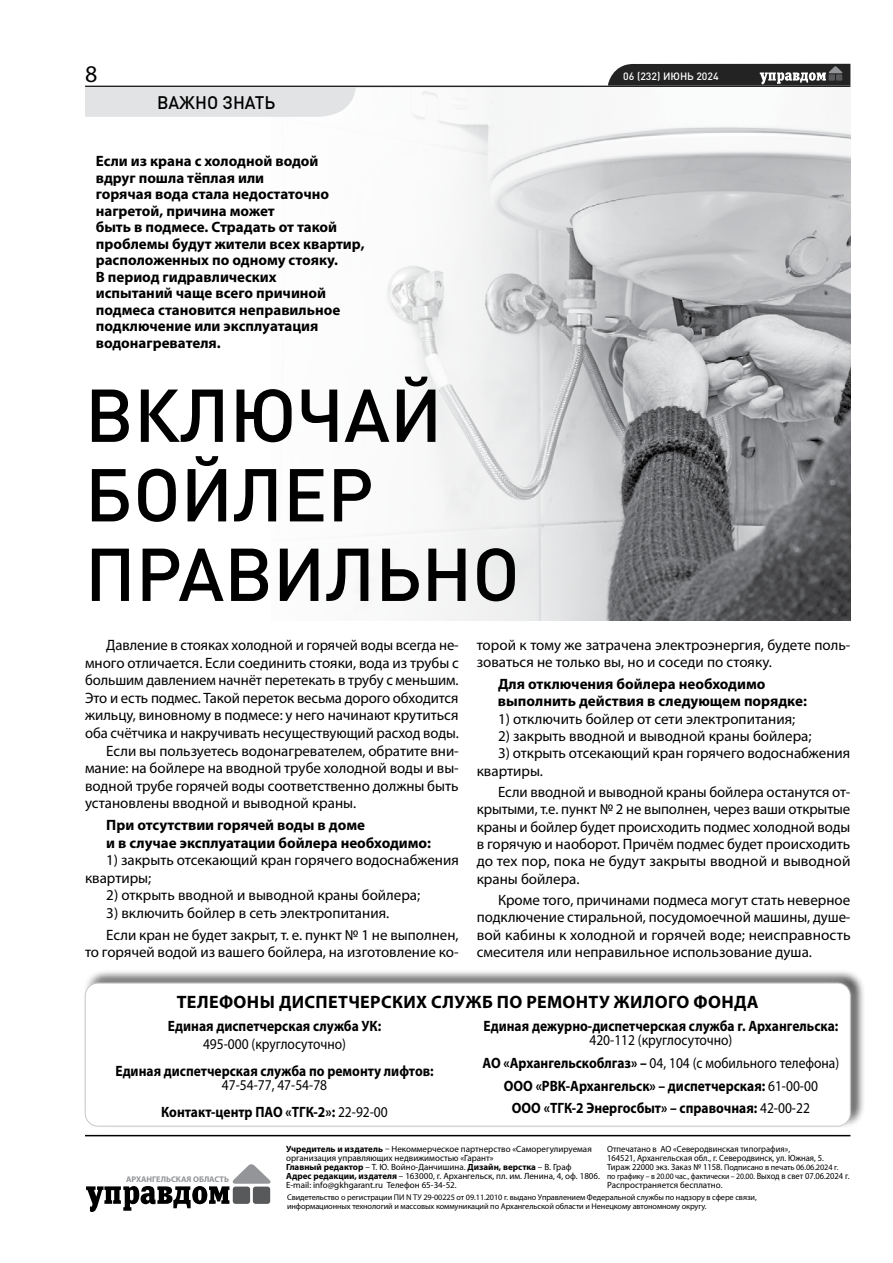
<style>
.page{position:relative;width:893px;height:1263px;background:#fff}
.page>*{position:absolute;margin:0;border:0;box-sizing:border-box;transform-origin:0 0}
.t1{font:500 73.5px/79.5px "DIN Pro";color:#000}
.t2{font:24px "Myriad Pro";color:#000}
.t3{font:700 18px "Myriad Pro";letter-spacing:.02em;color:#000}
.t4{font:500 18px "DIN Pro";color:#000;scale:.96 1}
.t5{font:15px/17.2px "Myriad Pro";color:#000}
.t6{font:700 15px/16.5px "Myriad Pro";color:#000}
.t7{font:700 15px/22.8px "Myriad Pro";color:#000;text-align:center;scale:.9 1}
.t8{font:15px/27.2px "Myriad Pro";color:#000;text-align:center;scale:.9 1}
.t9{font:500 10.5px "DIN Pro";color:#fff}
.t10{font:9px/9px "Myriad Pro";color:#000}
.t11{font:9px/9px "Myriad Pro";color:#000;scale:.95 1}
.t12{font:8.25px/9px "Myriad Pro";letter-spacing:-.01em;color:#000}
.t13{font:700 8.25px "Myriad Pro";color:#939598}
.s1{font-weight:700}
.s2{font-weight:400}
.s3{font-size:9px}
</style>
<div class="page">
<svg style="left:86px;top:1164px;width:185px;height:48px"></svg>
<hr style="left:85px;top:86px;width:765px;height:1px;background:#242324">
<svg style="left:608px;top:64px;width:242px;height:22px;background:#3d3c3d"></svg>
<img style="left:356px;top:87px;width:494px;height:534px">
<div style="left:83px;top:969px;width:782px;height:160px;background:#000;opacity:.75"></div>
<div style="left:75px;top:973px;width:785px;height:163px;background:#fff;opacity:.75"></div>
<svg style="left:85px;top:983px;width:765px;height:143px"></svg>
<div style="left:85px;top:983px;width:765px;height:143px;border:1px solid #c6c8ca;border-radius:13px"></div>
<div style="left:85px;top:87px;width:271px;height:30px;background:#e2e3e4"></div>
<h2 class="t2" style="left:85px;top:61px;width:14px">8</h2>
<p class="t9" style="left:623px;top:69px;width:97px">06 (232) ИЮНЬ 2024</p>
<p class="t4" style="left:157px;top:90px;width:125px">ВАЖНО ЗНАТЬ</p>
<p class="t6" style="left:96px;top:153px;width:271px">Если из крана с холодной водой<br>вдруг пошла тёплая или<br>горячая вода стала недостаточно нагретой, причина может<br>быть в подмесе. Страдать от такой проблемы будут жители всех квартир, расположенных по одному стояку.<br>В период гидравлических<br>испытаний чаще всего причиной подмеса становится неправильное подключение или эксплуатация водонагревателя.</p>
<h1 class="t1" style="left:85px;top:373px;width:436px">ВКЛЮЧАЙ<br>БОЙЛЕР<br>ПРАВИЛЬНО</h1>
<p class="t5" style="left:106px;top:637px;width:354px">Давление в стояках холодной и горячей воды всегда не-</p>
<p class="t5" style="left:85px;top:654px;width:375px">много отличается. Если соединить стояки, вода из трубы с</p>
<p class="t5" style="left:85px;top:672px;width:375px">большим давлением начнёт перетекать в трубу с меньшим.</p>
<p class="t5" style="left:85px;top:689px;width:375px">Это и есть подмес. Такой переток весьма дорого обходится</p>
<p class="t5" style="left:85px;top:707px;width:375px">жильцу, виновному в подмесе: у него начинают крутиться</p>
<p class="t5" style="left:85px;top:725px;width:375px">оба счётчика и накручивать несуществующий расход воды.</p>
<p class="t5" style="left:106px;top:742px;width:354px">Если вы пользуетесь водонагревателем, обратите вни-</p>
<p class="t5" style="left:85px;top:760px;width:375px">мание: на бойлере на вводной трубе холодной воды и вы-</p>
<p class="t5" style="left:85px;top:777px;width:375px">водной трубе горячей воды соответственно должны быть</p>
<p class="t5" style="left:85px;top:795px;width:273px">установлены вводной и выводной краны.</p>
<p class="t6" style="left:106px;top:816px;width:326px;line-height:17.5px">При отсутствии горячей воды в доме<br>и в случае эксплуатации бойлера необходимо:</p>
<p class="t5" style="left:85px;top:851px;width:375px;text-indent:21px">1) закрыть отсекающий кран горячего водоснабжения квартиры;</p>
<p class="t5" style="left:106px;top:887px;width:315px">2) открыть вводной и выводной краны бойлера;</p>
<p class="t5" style="left:106px;top:902px;width:354px;line-height:21.8px">3) включить бойлер в сеть электропитания.<br>Если кран не будет закрыт, т. е. пункт № 1 не выполнен,</p>
<p class="t5" style="left:85px;top:944px;width:375px">то горячей водой из вашего бойлера, на изготовление ко-</p>
<p class="t5" style="left:477px;top:637px;width:375px">торой к тому же затрачена электроэнергия, будете поль&shy;зоваться не только вы, но и соседи по стояку.</p>
<p class="t6" style="left:498px;top:675px;width:310px;line-height:17.2px">Для отключения бойлера необходимо выполнить действия в следующем порядке:</p>
<p class="t5" style="left:498px;top:710px;width:299px">1) отключить бойлер от сети электропитания;</p>
<p class="t5" style="left:498px;top:727px;width:315px">2) закрыть вводной и выводной краны бойлера;</p>
<p class="t5" style="left:477px;top:745px;width:375px;text-indent:21px">3) открыть отсекающий кран горячего водоснабжения квартиры.</p>
<p class="t5" style="left:477px;top:784px;width:375px;text-align:justify;text-indent:21px">Если вводной и выводной краны бойлера останутся от&shy;крытыми, т.е. пункт № 2 не выполнен, через ваши открытые краны и бойлер будет происходить подмес холодной воды в горячую и наоборот. Причём подмес будет происходить до тех пор, пока не будут закрыты вводной и выводной краны бойлера.</p>
<p class="t5" style="left:477px;top:892px;width:375px;text-align:justify;text-indent:21px">Кроме того, причинами подмеса могут стать неверное подключение стиральной, посудомоечной машины, душе&shy;вой кабины к холодной и горячей воде; неисправность смесителя или неправильное использование душа.</p>
<p class="t3" style="left:177px;top:992px;width:584px">ТЕЛЕФОНЫ ДИСПЕТЧЕРСКИХ СЛУЖБ ПО РЕМОНТУ ЖИЛОГО ФОНДА</p>
<p class="t7" style="left:168px;top:1014px;width:238px">Единая диспетчерская служба УК:</p>
<p class="t8" style="left:203px;top:1030px;width:160px">495-000 (круглосуточно)</p>
<p class="t7" style="left:115px;top:1059px;width:355px">Единая диспетчерская служба по ремонту лифтов:</p>
<p class="t8" style="left:161px;top:1072px;width:253px">47-54-77, 47-54-78<br><span class="s1">Контакт-центр ПАО «ТГК-2»:</span> 22-92-00</p>
<p class="t7" style="left:483px;top:1014px;width:396px">Единая дежурно-диспетчерская служба г. Архангельска:</p>
<p class="t7" style="left:483px;top:1029px;width:398px"><span class="s2">420-112 (круглосуточно)<br></span>АО «Архангельскоблгаз» – <span class="s2">04, 104 (с мобильного телефона)<br></span>ООО «РВК-Архангельск» – диспетчерская: <span class="s2">61-00-00<br></span>ООО «ТГК-2 Энергосбыт» – справочная: <span class="s2">42-00-22</span></p>
<p class="t13" style="left:126px;top:1174px;width:104px">АРХАНГЕЛЬСКАЯ ОБЛАСТЬ</p>
<p class="t10" style="left:286px;top:1144px;width:315px"><span class="s1">Учредитель и издатель</span> – Некоммерческое партнерство «Саморегулируемая организация управляющих недвижимостью «Гарант»<br><span class="s1">Главный редактор</span> – Т. Ю. Войно-Данчишина. <span class="s1">Дизайн, верстка</span> – В. Граф<br><span class="s1">Адрес редакции, издателя</span> – 163000, г. Архангельск, пл. им. Ленина, 4, оф. 1806.<br>E-mail: info@gkhgarant.ru Телефон 65-34-52.</p>
<p class="t11" style="left:607px;top:1144px;width:230px">Отпечатано в АО «Северодвинская типография»,<br>164521, Архангельская обл., г. Северодвинск, ул. Южная, 5.</p>
<p class="t12" style="left:607px;top:1162px;width:244px"><span class="s3">Тираж 22000 экз. Заказ № 1158.</span> Подписано в печать 06.06.2024 г.<br>по графику – в 20.00 час., фактически – 20.00. <span class="s3">Выход в свет 07.06.2024 г.</span></p>
<p class="t10" style="left:607px;top:1180px;width:117px">Распространяется бесплатно.</p>
<p class="t12" style="left:287px;top:1192px;width:471px">Свидетельство о регистрации ПИ N ТУ 29-00225 от 09.11.2010 г. выдано Управлением Федеральной службы по надзору в сфере связи, информационных технологий и массовых коммуникаций по Архангельской области и Ненецкому автономному округу.</p>
</div>
